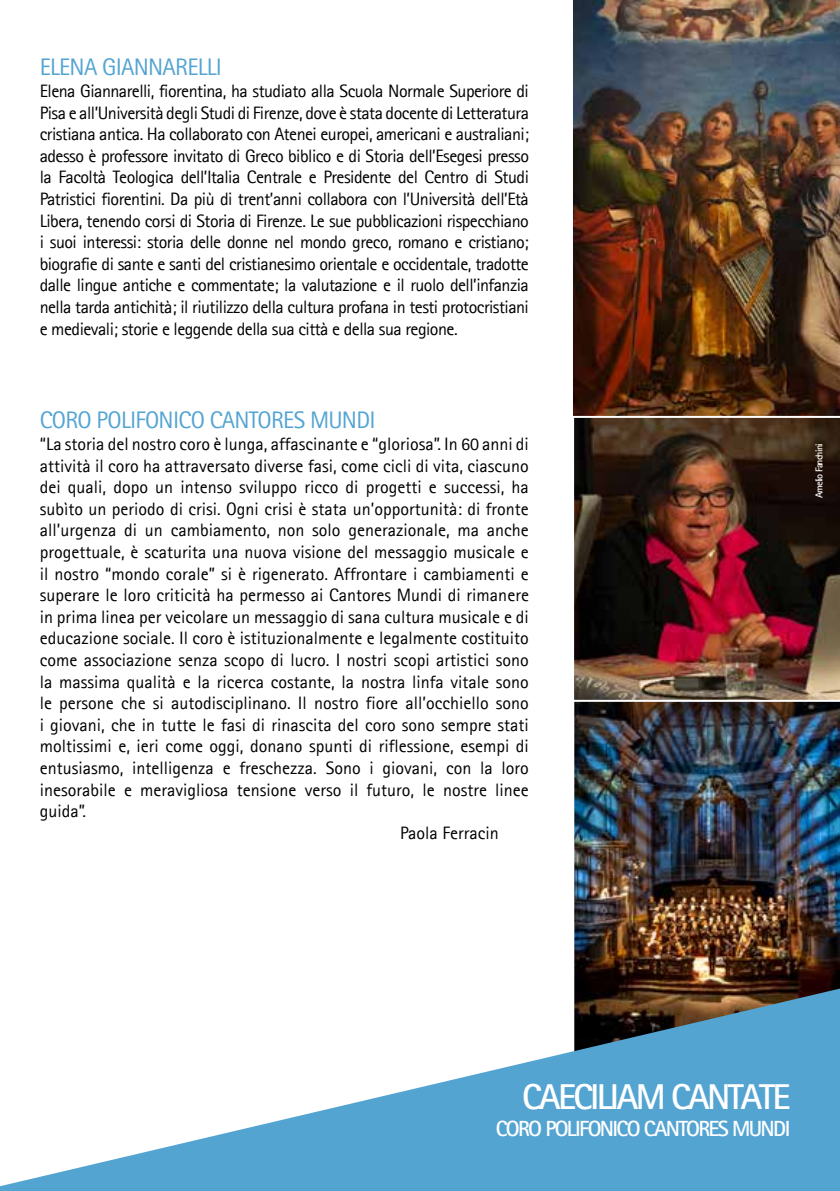
<style>
.page{position:relative;width:840px;height:1191px;background:#fff}
.page>*{position:absolute;margin:0;border:0;box-sizing:border-box;transform-origin:0 0}
.t1{font:700 36px "Agfa Rotis Sans Serif";letter-spacing:-.075em;color:#fff}
.t2{font:24px "Agfa Rotis Sans Serif";letter-spacing:-.03em;color:#54a4d2}
.t3{font:700 22px "Agfa Rotis Sans Serif";letter-spacing:-.075em;color:#fff}
.t4{font:18px/21.6px "Agfa Rotis Sans Serif";color:#000;text-align:justify}
.t5{font:700 10px "Agfa Rotis Sans Serif";letter-spacing:-.075em;color:#fff}
</style>
<div class="page">
<img style="left:574px;top:702px;width:265px;height:286px">
<svg style="left:0;top:988px;width:839px;height:203px;fill:#54a4d2"></svg>
<img style="left:574px;top:418px;width:265px;height:284px">
<img style="left:573px;top:0;width:266px;height:418px">
<h2 class="t2" style="left:40px;top:53px;width:184px">ELENA GIANNARELLI</h2>
<p class="t4" style="left:40px;top:80px;width:490px">Elena Giannarelli, fiorentina, ha studiato alla Scuola Normale Superiore di Pisa e all’Università degli Studi di Firenze, dove è stata docente di Letteratura cristiana antica. Ha collaborato con Atenei europei, americani e australiani; adesso è professore invitato di Greco biblico e di Storia dell’Esegesi presso la Facoltà Teologica dell’Italia Centrale e Presidente del Centro di Studi Patristici fiorentini. Da più di trent’anni collabora con l’Università dell’Età Libera, tenendo corsi di Storia di Firenze. Le sue pubblicazioni rispecchiano i suoi interessi: storia delle donne nel mondo greco, romano e cristiano; biografie di sante e santi del cristianesimo orientale e occidentale, tradotte dalle lingue antiche e commentate; la valutazione e il ruolo dell’infanzia nella tarda antichità; il riutilizzo della cultura profana in testi protocristiani e medievali; storie e leggende della sua città e della sua regione.</p>
<h2 class="t2" style="left:40px;top:406px;width:337px">CORO POLIFONICO CANTORES MUNDI</h2>
<p class="t4" style="left:40px;top:433px;width:490px">“La storia del nostro coro è lunga, affascinante e “gloriosa”. In 60 anni di</p>
<p class="t4" style="left:40px;top:454px;width:490px">attività il coro ha attraversato diverse fasi, come cicli di vita, ciascuno</p>
<p class="t4" style="left:40px;top:476px;width:490px">dei quali, dopo un intenso sviluppo ricco di progetti e successi, ha</p>
<p class="t4" style="left:40px;top:498px;width:490px">subìto un periodo di crisi. Ogni crisi è stata un’opportunità: di fronte</p>
<p class="t4" style="left:40px;top:519px;width:490px">all’urgenza di un cambiamento, non solo generazionale, ma anche</p>
<p class="t4" style="left:40px;top:541px;width:490px">progettuale, è scaturita una nuova visione del messaggio musicale e</p>
<p class="t4" style="left:40px;top:562px;width:490px">il nostro “mondo corale” si è rigenerato. Affrontare i cambiamenti e</p>
<p class="t4" style="left:40px;top:584px;width:490px">superare le loro criticità ha permesso ai Cantores Mundi di rimanere</p>
<p class="t4" style="left:40px;top:606px;width:490px">in prima linea per veicolare un messaggio di sana cultura musicale e di</p>
<p class="t4" style="left:40px;top:627px;width:490px">educazione sociale. Il coro è istituzionalmente e legalmente costituito</p>
<p class="t4" style="left:40px;top:649px;width:490px">come associazione senza scopo di lucro. I nostri scopi artistici sono</p>
<p class="t4" style="left:40px;top:670px;width:490px">la massima qualità e la ricerca costante, la nostra linfa vitale sono</p>
<p class="t4" style="left:40px;top:692px;width:490px">le persone che si autodisciplinano. Il nostro fiore all’occhiello sono</p>
<p class="t4" style="left:40px;top:714px;width:490px">i giovani, che in tutte le fasi di rinascita del coro sono sempre stati</p>
<p class="t4" style="left:40px;top:735px;width:490px">moltissimi e, ieri come oggi, donano spunti di riflessione, esempi di</p>
<p class="t4" style="left:40px;top:757px;width:490px">entusiasmo, intelligenza e freschezza. Sono i giovani, con la loro</p>
<p class="t4" style="left:40px;top:778px;width:490px">inesorabile e meravigliosa tensione verso il futuro, le nostre linee</p>
<p class="t4" style="left:40px;top:800px;width:48px">guida”.</p>
<p class="t4" style="left:400px;top:822px;width:100px">Paola Ferracin</p>
<p class="t5" style="left:812px;top:498px;width:57px;rotate:-90deg">Amelio Fanchini</p>
<h1 class="t1" style="left:522px;top:1074px;width:269px">CAECILIAM CANTATE</h1>
<p class="t3" style="left:495px;top:1114px;width:296px">CORO POLIFONICO CANTORES MUNDI</p>
</div>
